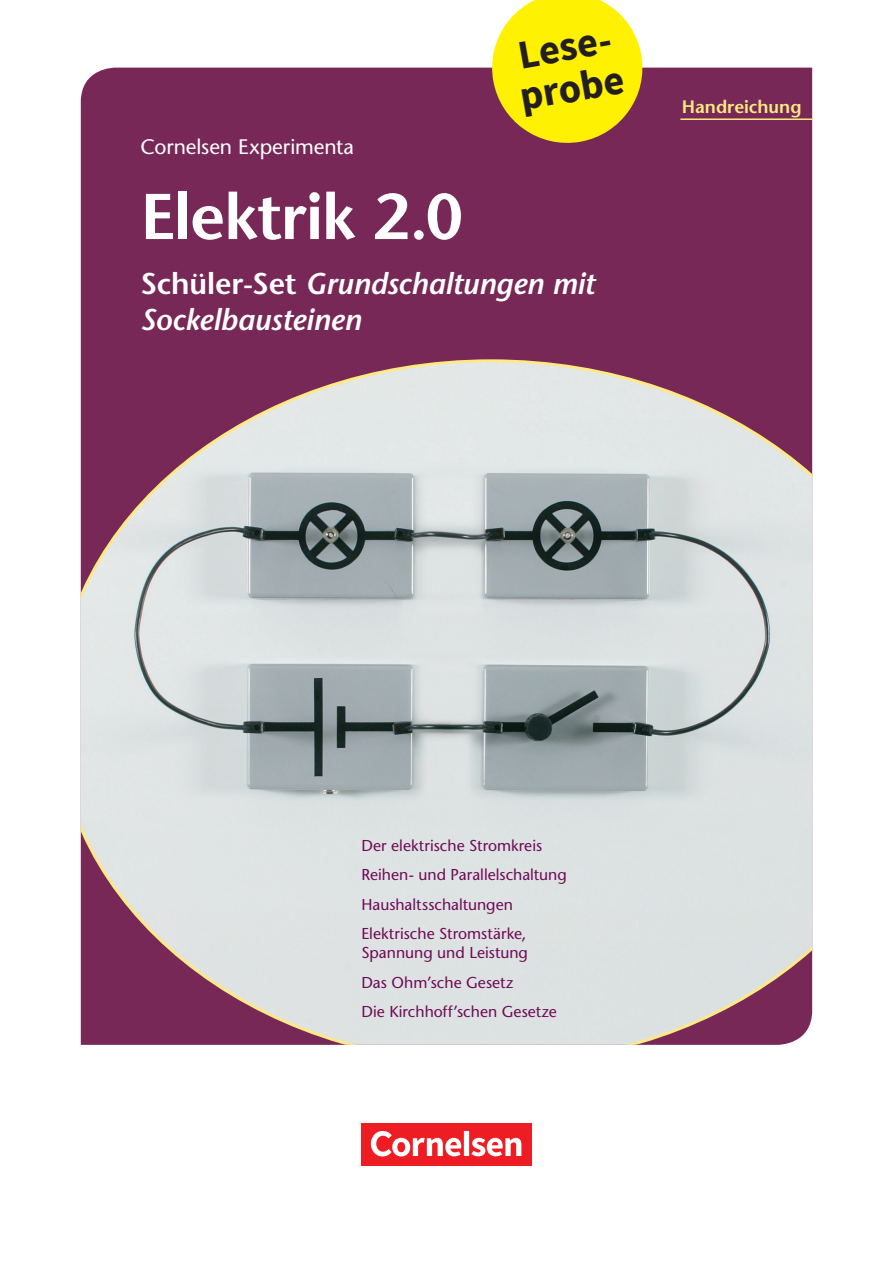
<style>
.page{position:relative;width:893px;height:1263px;background:#fff}
.page>*{position:absolute;margin:0;border:0;box-sizing:border-box;transform-origin:0 0}
.t1{font:600 64.5px "Stone Sans Std";letter-spacing:-.02em;color:#fff}
.t2{font:700 40.5px/41.4px "CV Source Sans";color:#231f20}
.t3{font:italic 600 30px/36px "Stone Sans Std";letter-spacing:-.01em;color:#fff}
.t4{font:500 21px "Stone Sans Std";letter-spacing:-.005em;color:#fff}
.t5{font:600 18px "Stone Sans Std";color:#ffe982}
.t6{font:500 15.75px/29.5px "Stone Sans Std";color:#6d0b57}
.s1{font-style:normal}
</style>
<div class="page">
<div style="left:81px;top:68px;width:731px;height:290px;background:#772857"></div>
<svg style="left:81px;top:358px;width:731px;height:687px"></svg>
<hr style="left:680px;top:118px;width:132px;height:2px;background:#ffe982">
<div style="left:361px;top:1123px;width:170px;height:42px;background:#ee1d23"></div>
<svg style="left:371px;top:1131px;width:150px;height:25px"></svg>
<svg style="left:486px;top:0;width:162px;height:149px"></svg>
<h2 class="t2" style="left:509px;top:35px;width:108px;rotate:-10deg">Lese&shy;probe</h2>
<h3 class="t4" style="left:141px;top:134px;width:215px">Cornelsen Experimenta</h3>
<h1 class="t1" style="left:141px;top:178px;width:324px">Elektrik 2.0</h1>
<h3 class="t3" style="left:141px;top:266px;width:456px"><span class="s1">Schüler-Set</span> Grundschaltungen mit<br>Sockelbausteinen</h3>
<p class="t5" style="left:682px;top:95px;width:121px">Handreichung</p>
<p class="t6" style="left:361px;top:830px;width:207px">Der elektrische Stromkreis<br>Reihen- und Parallelschaltung<br>Haushaltsschaltungen<br>Elektrische Stromstärke,</p>
<p class="t6" style="left:361px;top:938px;width:197px">Spannung und Leistung<br>Das Ohm’sche Gesetz<br>Die Kirchhoff’schen Gesetze</p>
</div>
